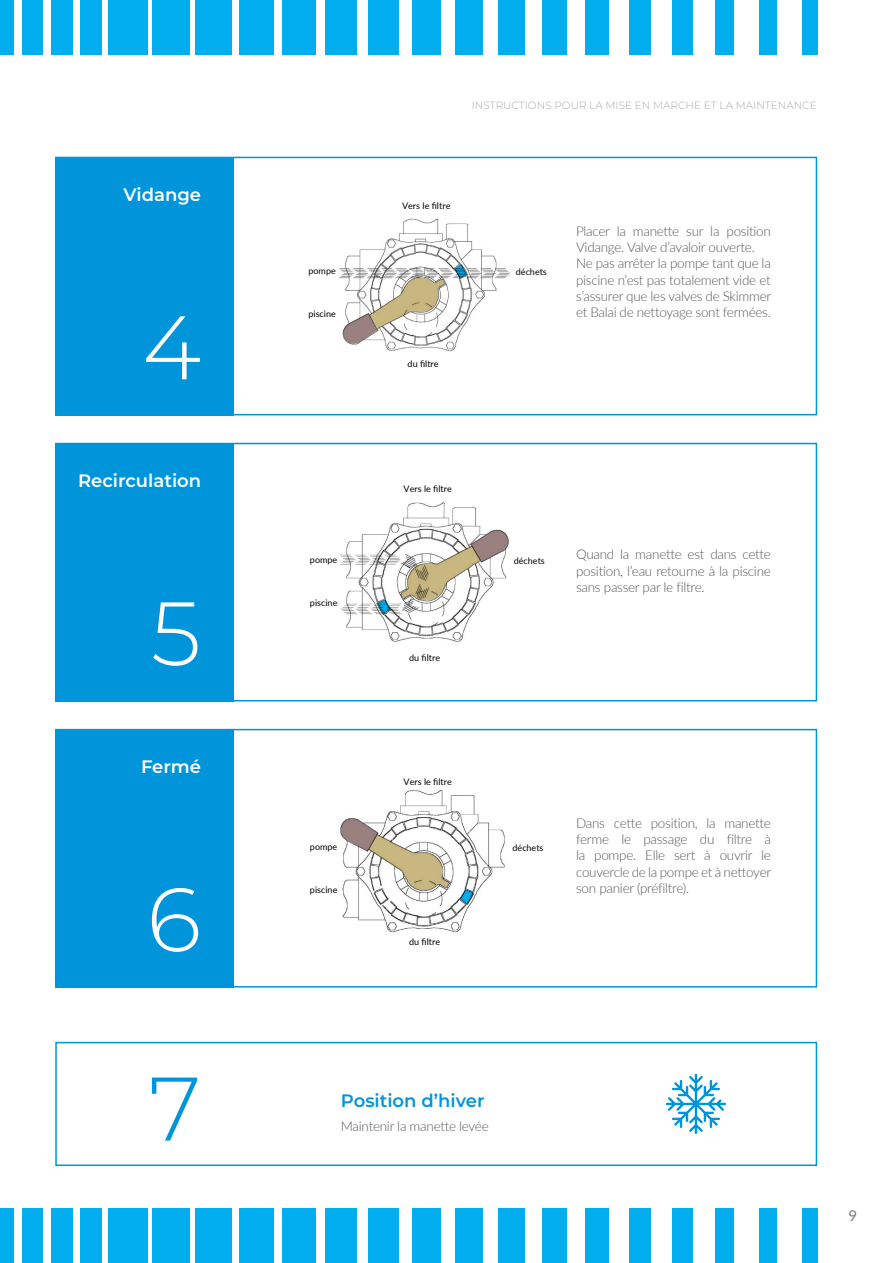
<style>
.page{position:relative;width:893px;height:1263px;background:#fff}
.page>*{position:absolute;margin:0;border:0;box-sizing:border-box;transform-origin:0 0}
.t1{font:300 90px "Montserrat";color:#fff}
.t2{font:300 90px "Montserrat";color:#0095da}
.t3{font:600 18px "Montserrat";color:#fff}
.t4{font:600 18px "Montserrat";color:#0095da}
.t5{font:500 15px "Lato";color:#808284}
.t6{font:300 13.5px/16.2px "Lato";letter-spacing:-.02em;color:#58585b;text-align:justify}
.t7{font:300 10.5px "Montserrat";color:#a7a9ac}
.t8{font:9px "Lato";letter-spacing:.005em;color:#000}
</style>
<div class="page">
<div style="left:55px;top:729px;width:762px;height:258px;border:2px solid #0095da"></div>
<div style="left:55px;top:443px;width:762px;height:258px;border:2px solid #0095da"></div>
<div style="left:55px;top:157px;width:762px;height:258px;border:2px solid #0095da"></div>
<img style="left:339px;top:218px;width:171px;height:134px">
<svg style="left:343px;top:277px;width:102px;height:67px"></svg>
<svg style="left:455px;top:265px;width:12px;height:13px"></svg>
<img style="left:340px;top:502px;width:160px;height:140px">
<svg style="left:401px;top:530px;width:108px;height:76px"></svg>
<svg style="left:378px;top:600px;width:13px;height:14px"></svg>
<img style="left:340px;top:789px;width:165px;height:144px">
<svg style="left:460px;top:889px;width:13px;height:15px"></svg>
<svg style="left:341px;top:818px;width:109px;height:72px"></svg>
<div style="left:55px;top:729px;width:179px;height:258px;background:#0095da"></div>
<div style="left:55px;top:443px;width:179px;height:258px;background:#0095da"></div>
<div style="left:55px;top:157px;width:179px;height:258px;background:#0095da"></div>
<div style="left:55px;top:1042px;width:762px;height:124px;border:2px solid #0095da"></div>
<div style="left:0;top:1209px;width:14px;height:54px;background:#00aeef"></div>
<div style="left:23px;top:1209px;width:20px;height:54px;background:#00aeef"></div>
<div style="left:51px;top:1209px;width:22px;height:54px;background:#00aeef"></div>
<div style="left:80px;top:1209px;width:22px;height:54px;background:#00aeef"></div>
<div style="left:109px;top:1209px;width:39px;height:54px;background:#00aeef"></div>
<div style="left:152px;top:1209px;width:38px;height:54px;background:#00aeef"></div>
<div style="left:195px;top:1209px;width:37px;height:54px;background:#00aeef"></div>
<div style="left:239px;top:1209px;width:34px;height:54px;background:#00aeef"></div>
<div style="left:282px;top:1209px;width:33px;height:54px;background:#00aeef"></div>
<div style="left:325px;top:1209px;width:32px;height:54px;background:#00aeef"></div>
<div style="left:369px;top:1209px;width:30px;height:54px;background:#00aeef"></div>
<div style="left:412px;top:1209px;width:29px;height:54px;background:#00aeef"></div>
<div style="left:455px;top:1209px;width:28px;height:54px;background:#00aeef"></div>
<div style="left:499px;top:1209px;width:26px;height:54px;background:#00aeef"></div>
<div style="left:542px;top:1209px;width:25px;height:54px;background:#00aeef"></div>
<div style="left:585px;top:1209px;width:24px;height:54px;background:#00aeef"></div>
<div style="left:629px;top:1209px;width:21px;height:54px;background:#00aeef"></div>
<div style="left:672px;top:1209px;width:20px;height:54px;background:#00aeef"></div>
<div style="left:715px;top:1209px;width:19px;height:54px;background:#00aeef"></div>
<div style="left:759px;top:1209px;width:17px;height:54px;background:#00aeef"></div>
<div style="left:802px;top:1209px;width:16px;height:54px;background:#00aeef"></div>
<div style="left:0;top:0;width:14px;height:54px;background:#00aeef"></div>
<div style="left:23px;top:0;width:20px;height:54px;background:#00aeef"></div>
<div style="left:51px;top:0;width:22px;height:54px;background:#00aeef"></div>
<div style="left:80px;top:0;width:22px;height:54px;background:#00aeef"></div>
<div style="left:109px;top:0;width:39px;height:54px;background:#00aeef"></div>
<div style="left:152px;top:0;width:38px;height:54px;background:#00aeef"></div>
<div style="left:195px;top:0;width:37px;height:54px;background:#00aeef"></div>
<div style="left:239px;top:0;width:34px;height:54px;background:#00aeef"></div>
<div style="left:282px;top:0;width:33px;height:54px;background:#00aeef"></div>
<div style="left:325px;top:0;width:32px;height:54px;background:#00aeef"></div>
<div style="left:369px;top:0;width:30px;height:54px;background:#00aeef"></div>
<div style="left:412px;top:0;width:29px;height:54px;background:#00aeef"></div>
<div style="left:455px;top:0;width:28px;height:54px;background:#00aeef"></div>
<div style="left:499px;top:0;width:26px;height:54px;background:#00aeef"></div>
<div style="left:542px;top:0;width:25px;height:54px;background:#00aeef"></div>
<div style="left:585px;top:0;width:24px;height:54px;background:#00aeef"></div>
<div style="left:629px;top:0;width:21px;height:54px;background:#00aeef"></div>
<div style="left:672px;top:0;width:20px;height:54px;background:#00aeef"></div>
<div style="left:715px;top:0;width:19px;height:54px;background:#00aeef"></div>
<div style="left:759px;top:0;width:17px;height:54px;background:#00aeef"></div>
<div style="left:802px;top:0;width:16px;height:54px;background:#00aeef"></div>
<svg style="left:666px;top:1074px;width:60px;height:60px"></svg>
<h2 class="t3" style="left:124px;top:181px;width:79px">Vidange</h2>
<h1 class="t1" style="left:142px;top:286px;width:60px">4</h1>
<h2 class="t3" style="left:78px;top:467px;width:125px">Recirculation</h2>
<h1 class="t1" style="left:151px;top:572px;width:52px">5</h1>
<h2 class="t3" style="left:141px;top:753px;width:62px">Fermé</h2>
<h1 class="t1" style="left:147px;top:858px;width:56px">6</h1>
<h1 class="t2" style="left:149px;top:1047px;width:54px">7</h1>
<p class="t8" style="left:308px;top:264px;width:29px">pompe</p>
<p class="t8" style="left:308px;top:307px;width:29px">piscine</p>
<p class="t8" style="left:310px;top:553px;width:29px">pompe</p>
<p class="t8" style="left:310px;top:596px;width:29px">piscine</p>
<p class="t8" style="left:310px;top:840px;width:29px">pompe</p>
<p class="t8" style="left:310px;top:883px;width:29px">piscine</p>
<p class="t7" style="left:472px;top:98px;width:347px">INSTRUCTIONS POUR LA MISE EN MARCHE ET LA MAINTENANCE</p>
<p class="t8" style="left:402px;top:199px;width:50px">Vers le filtre</p>
<p class="t8" style="left:408px;top:357px;width:33px">du filtre</p>
<p class="t8" style="left:516px;top:265px;width:32px">déchets</p>
<p class="t6" style="left:576px;top:223px;width:197px;text-align:left">Placer la manette sur la position Vidange. Valve d’avaloir ouverte.<br>Ne pas arrêter la pompe tant que la piscine n’est pas totalement vide et s’assurer que les valves de Skimmer et Balai de nettoyage sont fermées.</p>
<p class="t8" style="left:404px;top:482px;width:50px">Vers le filtre</p>
<p class="t8" style="left:409px;top:651px;width:33px">du filtre</p>
<p class="t8" style="left:404px;top:775px;width:50px">Vers le filtre</p>
<p class="t8" style="left:409px;top:935px;width:33px">du filtre</p>
<p class="t8" style="left:514px;top:554px;width:32px">déchets</p>
<p class="t6" style="left:576px;top:546px;width:196px">Quand la manette est dans cette position, l’eau retourne à la piscine sans passer par le filtre.</p>
<p class="t8" style="left:513px;top:841px;width:32px">déchets</p>
<p class="t6" style="left:576px;top:814px;width:197px">Dans cette position, la manette ferme le passage du filtre à la pompe. Elle sert à ouvrir le couvercle de la pompe et à nettoyer son panier (préfiltre).</p>
<h2 class="t4" style="left:341px;top:1088px;width:145px">Position d’hiver</h2>
<p class="t6" style="left:341px;top:1118px;width:149px">Maintenir la manette levée</p>
<p class="t5" style="left:848px;top:1205px;width:10px">9</p>
</div>
